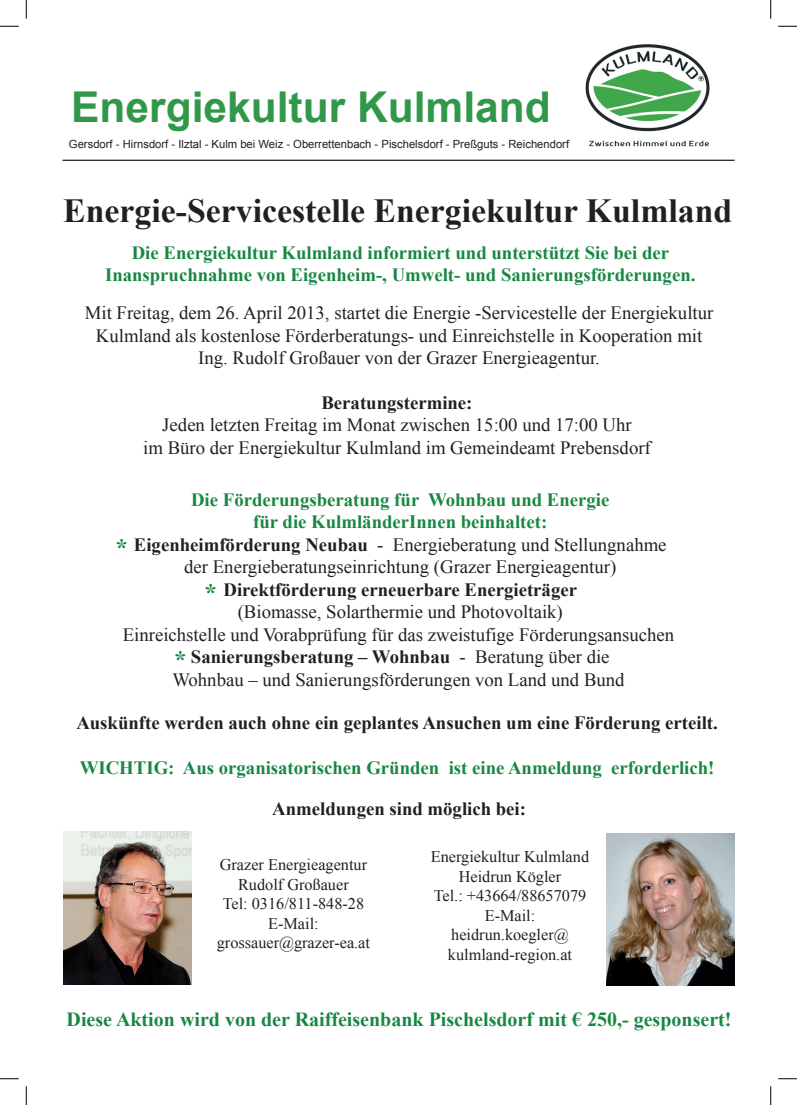
<style>
.page{position:relative;width:797px;height:1105px;background:#fff}
.page>*{position:absolute;margin:0;border:0;box-sizing:border-box;transform-origin:0 0}
.t1{font:700 42.5px "Arial";color:#329849}
.t2{font:700 33.75px "Times New Roman";color:#231f20}
.t3{font:700 25px "Times New Roman";color:#178842}
.t4{font:700 20px "Times New Roman";color:#178842}
.t5{font:18.75px/22.5px "Times New Roman";color:#231f20;text-align:center}
.t6{font:700 18.75px/22.5px "Times New Roman";color:#178842;text-align:center}
.t7{font:700 18.75px "Times New Roman";color:#231f20}
.t8{font:16.25px/19.5px "Times New Roman";color:#231f20;text-align:center}
.t9{font:11.25px "Arial";color:#231f20}
.s1{font-weight:700;color:#178842}
.s2{font-weight:700}
</style>
<div class="page">
<img style="left:583px;top:44px;width:135px;height:103px">
<hr style="left:62px;top:160px;width:672px;height:1px;background:#231f20">
<img style="left:63px;top:831px;width:129px;height:153px">
<img style="left:606px;top:833px;width:128px;height:153px">
<svg style="left:0;top:25px;width:19px;height:2px"></svg>
<svg style="left:778px;top:25px;width:19px;height:2px"></svg>
<svg style="left:0;top:1078px;width:19px;height:1px"></svg>
<svg style="left:778px;top:1078px;width:19px;height:1px"></svg>
<svg style="left:25px;top:0;width:2px;height:19px"></svg>
<svg style="left:25px;top:1086px;width:2px;height:19px"></svg>
<svg style="left:770px;top:0;width:1px;height:19px"></svg>
<svg style="left:770px;top:1086px;width:1px;height:19px"></svg>
<h1 class="t1" style="left:71px;top:78px;width:481px">Energiekultur Kulmland</h1>
<p class="t9" style="left:69px;top:136px;width:501px">Gersdorf - Hirnsdorf - Ilztal - Kulm bei Weiz - Oberrettenbach - Pischelsdorf - Preßguts - Reichendorf</p>
<h2 class="t2" style="left:63px;top:187px;width:670px">Energie-Servicestelle Energiekultur Kulmland</h2>
<p class="t6" style="left:105px;top:241px;width:592px">Die Energiekultur Kulmland informiert und unterstützt Sie bei der<br>Inanspruchnahme von Eigenheim-, Umwelt- und Sanierungsförderungen.</p>
<p class="t5" style="left:85px;top:301px;width:630px">Mit Freitag, dem 26. April 2013, startet die Energie -Servicestelle der Energiekultur<br>Kulmland als kostenlose Förderberatungs- und Einreichstelle in Kooperation mit<br>Ing. Rudolf Großauer von der Grazer Energieagentur.</p>
<p class="t7" style="left:321px;top:389px;width:153px">Beratungstermine:</p>
<p class="t5" style="left:143px;top:413px;width:509px">Jeden letzten Freitag im Monat zwischen 15:00 und 17:00 Uhr<br>im Büro der Energiekultur Kulmland im Gemeindeamt Prebensdorf</p>
<p class="t5" style="left:134px;top:488px;width:534px"><span class="s1">Die Förderungsberatung für Wohnbau und Energie<br>für die KulmländerInnen beinhaltet:<br></span><span class="s2">Eigenheimförderung Neubau</span> - Energieberatung und Stellungnahme der Energieberatungseinrichtung (Grazer Energieagentur)</p>
<p class="t7" style="left:223px;top:576px;width:355px">Direktförderung erneuerbare Energieträger</p>
<p class="t5" style="left:123px;top:600px;width:553px">(Biomasse, Solarthermie und Photovoltaik)<br>Einreichstelle und Vorabprüfung für das zweistufige Förderungsansuchen <span class="s2">Sanierungsberatung – Wohnbau</span> - Beratung über die<br>Wohnbau – und Sanierungsförderungen von Land und Bund</p>
<h3 class="t3" style="left:115px;top:530px;width:14px">*</h3>
<h3 class="t3" style="left:204px;top:575px;width:14px">*</h3>
<h3 class="t3" style="left:174px;top:643px;width:14px">*</h3>
<p class="t7" style="left:76px;top:709px;width:643px">Auskünfte werden auch ohne ein geplantes Ansuchen um eine Förderung erteilt.</p>
<p class="t6" style="left:80px;top:756px;width:636px">WICHTIG: Aus organisatorischen Gründen ist eine Anmeldung erforderlich!</p>
<p class="t7" style="left:272px;top:796px;width:255px">Anmeldungen sind möglich bei:</p>
<p class="t8" style="left:217px;top:855px;width:155px">Grazer Energieagentur<br>Rudolf Großauer<br>Tel: 0316/811-848-28<br>E-Mail: grossauer@grazer-ea.at</p>
<p class="t8" style="left:431px;top:846px;width:160px">Energiekultur Kulmland<br>Heidrun Kögler<br>Tel.: +43664/88657079<br>E-Mail: heidrun.koegler@ kulmland-region.at</p>
<p class="t4" style="left:67px;top:1005px;width:666px">Diese Aktion wird von der Raiffeisenbank Pischelsdorf mit € 250,- gesponsert!</p>
</div>
